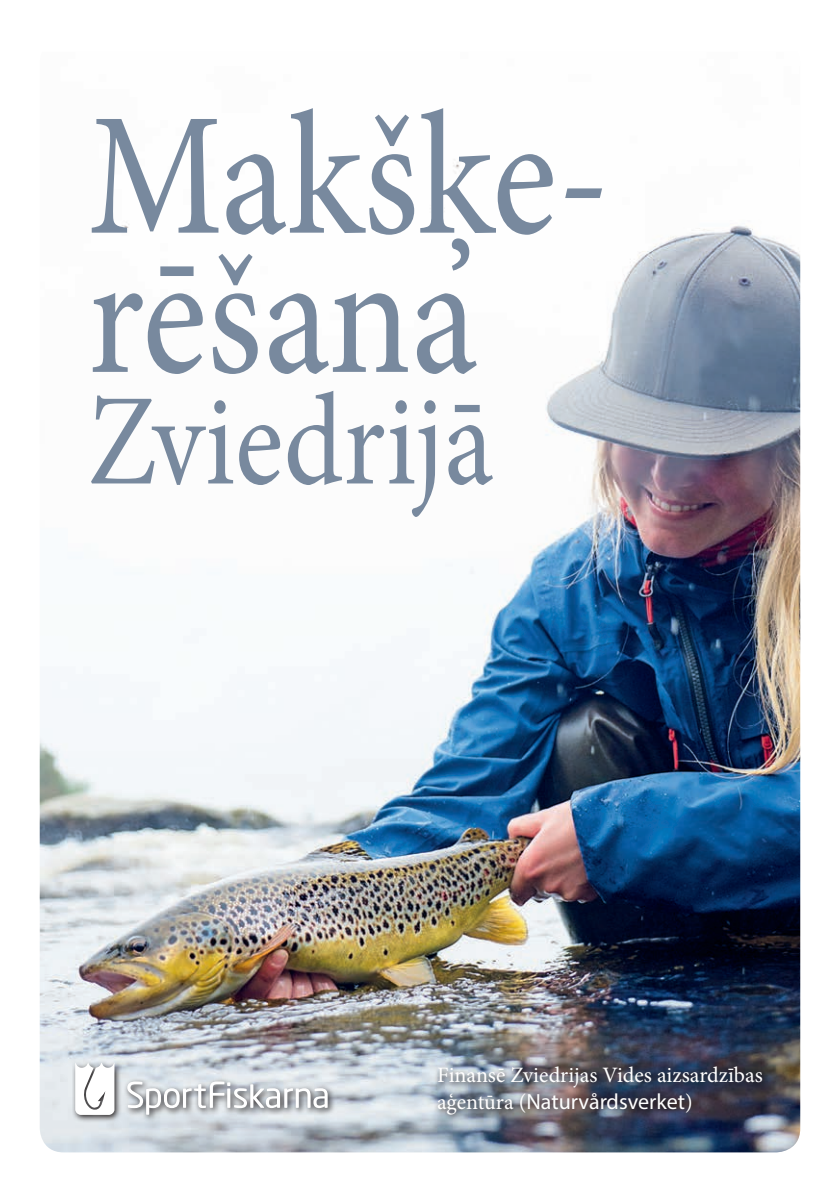
<style>
.page{position:relative;width:840px;height:1191px;background:#fff}
.page>*{position:absolute;margin:0;border:0;box-sizing:border-box;transform-origin:0 0}
.t1{font:174.8px/139.2px "Minion Pro";letter-spacing:-.005em;color:#78899e;scale:.87 1}
.t2{font:130.2px "Minion Pro";color:#78899e;scale:.87 1}
.t3{font:22px/26.4px "Minion Pro";color:#fff}
.s1{font-family:"Myriad Pro"}
</style>
<div class="page">
<img style="left:40px;top:160px;width:759px;height:992px">
<svg style="left:72px;top:1059px;width:263px;height:63px;background:#d1d7de"></svg>
<svg style="left:75px;top:1062px;width:39px;height:53px"></svg>
<svg style="left:127px;top:1081px;width:200px;height:33px"></svg>
<img style="left:433px;top:1063px;width:336px;height:58px">
<p class="t1" style="left:88px;top:108px;width:602px">Makšķe&shy;rēšana</p>
<p class="t2" style="left:88px;top:355px;width:467px">Zviedrijā</p>
<p class="t3" style="left:437px;top:1062px;width:327px">Finansē Zviedrijas Vides aizsardzības aģentūra (<span class="s1">Naturvårdsverket</span>)</p>
</div>
